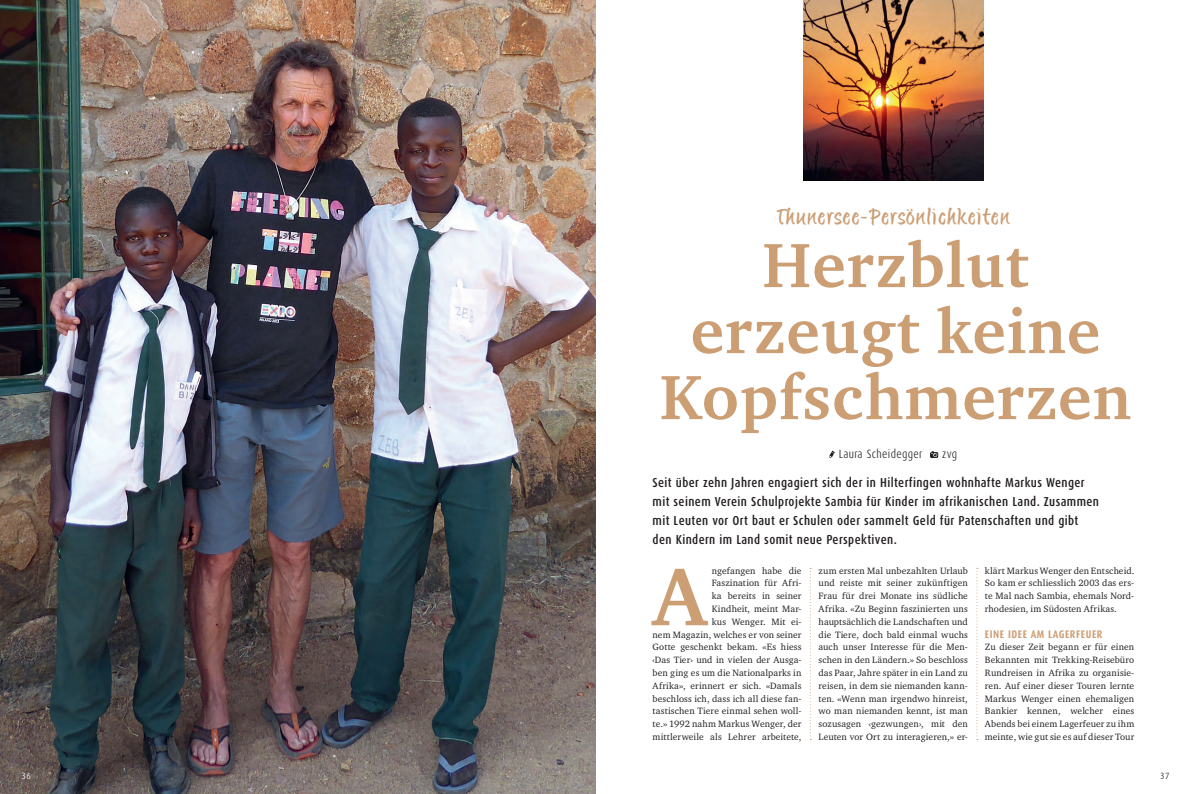
<style>
.page{position:relative;width:1191px;height:794px;background:#fff}
.page>*{position:absolute;margin:0;border:0;box-sizing:border-box;transform-origin:0 0}
.t1{font:700 83.2px "Charter ITC";color:#cc9e74}
.t2{font:700 64px/66px "Charter ITC";letter-spacing:.015em;color:#cc9e74;text-align:center}
.t3{font:21px "Matthia LL";letter-spacing:.04em;color:#cc9e74;scale:1.1 1}
.t4{font:500 13px/19px "Dax";letter-spacing:.03em;color:#231f20}
.t5{font:300 12px "Dax";letter-spacing:.03em;color:#231f20}
.t6{font:700 11px "Dax";letter-spacing:.05em;color:#cc9e74}
.t7{font:9.4px/12.8px "Charter ITC";letter-spacing:.015em;color:#231f20;text-align:justify}
.t8{font:300 9px "Dax";color:#231f20;scale:1.1 1}
.t9{font:300 9px "Dax";color:#fff;scale:1.1 1}
</style>
<div class="page">
<img style="left:0;top:0;width:595px;height:794px">
<svg style="left:829px;top:451px;width:6px;height:7px"></svg>
<svg style="left:930px;top:451px;width:8px;height:7px"></svg>
<svg style="left:809px;top:568px;width:2px;height:172px"></svg>
<svg style="left:976px;top:568px;width:2px;height:172px"></svg>
<img style="left:803px;top:0;width:180px;height:180px">
<p class="t9" style="left:21px;top:770px;width:10px">36</p>
<h3 class="t3" style="left:776px;top:203px;width:213px">Thunersee-Persönlichkeiten</h3>
<h2 class="t2" style="left:659px;top:231px;width:473px">Herzblut erzeugt keine<br>Kopfschmerzen</h2>
<p class="t5" style="left:838px;top:447px;width:85px">Laura Scheidegger</p>
<p class="t5" style="left:942px;top:447px;width:17px">zvg</p>
<p class="t4" style="left:652px;top:473px;width:448px">Seit über zehn Jahren engagiert sich der in Hilterfingen wohnhafte Markus Wenger mit seinem Verein Schulprojekte Sambia für Kinder im afrikanischen Land. Zusammen mit Leuten vor Ort baut er Schulen oder sammelt Geld für Patenschaften und gibt den Kindern im Land somit neue Perspektiven.</p>
<p class="t7" style="left:652px;top:564px;width:150px;text-align:right">ngefangen habe die<br>Faszination für Afri-<br>ka bereits in seiner<br>Kindheit, meint Mar-<br>kus Wenger. Mit ei-<br>nem Magazin, welches er von seiner<br>Gotte geschenkt bekam. «Es hiess ‹Das Tier› und in vielen der Ausga&shy;ben ging es um die Nationalparks in<br>Afrika», erinnert er sich. «Damals beschloss ich, dass ich all diese fan&shy;tastischen Tiere einmal sehen woll&shy;te.» 1992 nahm Markus Wenger, der mittlerweile als Lehrer arbeitete,</p>
<p class="t7" style="left:818px;top:564px;width:151px">zum ersten Mal unbezahlten Urlaub und reiste mit seiner zukünftigen Frau für drei Monate ins südliche Afrika. «Zu Beginn faszinierten uns hauptsächlich die Landschaften und die Tiere, doch bald einmal wuchs auch unser Interesse für die Men&shy;schen in den Ländern.» So beschloss das Paar, Jahre später in ein Land zu reisen, in dem sie niemanden kann&shy;ten. «Wenn man irgendwo hinreist, wo man niemanden kennt, ist man sozusagen ‹gezwungen›, mit den Leuten vor Ort zu interagieren,» er-</p>
<p class="t7" style="left:985px;top:564px;width:151px">klärt Markus Wenger den Entscheid.<br>So kam er schliesslich 2003 das ers&shy;te Mal nach Sambia, ehemals Nord&shy;rhodesien, im Südosten Afrikas.</p>
<h1 class="t1" style="left:652px;top:545px;width:56px">A</h1>
<p class="t6" style="left:985px;top:628px;width:119px">EINE IDEE AM LAGERFEUER</p>
<p class="t7" style="left:985px;top:640px;width:151px">Zu dieser Zeit begann er für einen Bekannten mit Trekking-Reisebüro Rundreisen in Afrika zu organisie&shy;ren. Auf einer dieser Touren lernte Markus Wenger einen ehemaligen Bankier kennen, welcher eines Abends bei einem Lagerfeuer zu ihm meinte, wie gut sie es auf dieser Tour</p>
<p class="t8" style="left:1160px;top:770px;width:10px">37</p>
</div>
